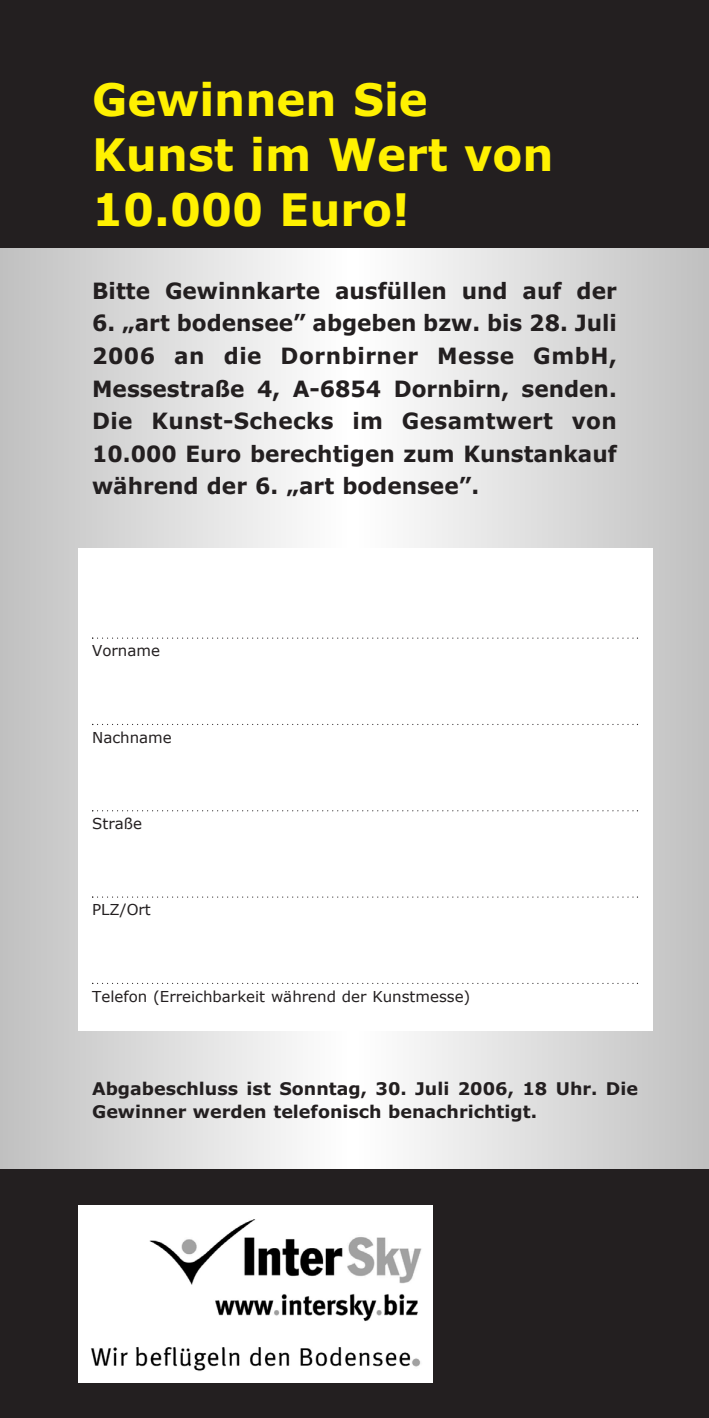
<style>
.page{position:relative;width:709px;height:1418px;background:#fff}
.page>*{position:absolute;margin:0;border:0;box-sizing:border-box;transform-origin:0 0}
.t1{font:700 45px/55px "Verdana";color:#fff101}
.t2{font:700 22.5px/32.5px "Verdana";color:#231f20;text-align:justify;scale:.96 1}
.t3{font:700 17.5px/22.5px "Verdana";color:#231f20}
.t4{font:15px "Verdana";color:#231f20}
</style>
<div class="page">
<div style="left:0;top:0;width:709px;height:248px;background:#231f20"></div>
<div style="left:0;top:1169px;width:709px;height:248px;background:#231f20"></div>
<svg style="left:92px;top:637px;width:546px;height:1px"></svg>
<svg style="left:92px;top:723px;width:546px;height:2px"></svg>
<svg style="left:92px;top:810px;width:546px;height:1px"></svg>
<svg style="left:92px;top:896px;width:546px;height:1px"></svg>
<svg style="left:92px;top:982px;width:546px;height:2px"></svg>
<div style="left:78px;top:1205px;width:354px;height:177px;background:#fff"></div>
<img style="left:91px;top:1219px;width:331px;height:152px">
<h1 class="t1" style="left:92px;top:76px;width:463px">Gewinnen Sie<br>Kunst im Wert von<br>10.000 Euro!</h1>
<p class="t2" style="left:92px;top:276px;width:548px">Bitte Gewinnkarte ausfüllen und auf der</p>
<p class="t2" style="left:92px;top:309px;width:548px">6. „art bodensee” abgeben bzw. bis 28. Juli 2006 an die Dornbirner Messe GmbH, Messestraße 4, A-6854 Dornbirn, senden.<br>Die Kunst-Schecks im Gesamtwert von 10.000 Euro berechtigen zum Kunstankauf während der 6. „art bodensee”.</p>
<p class="t4" style="left:92px;top:641px;width:69px">Vorname</p>
<p class="t4" style="left:92px;top:727px;width:81px">Nachname</p>
<p class="t4" style="left:92px;top:814px;width:51px">Straße</p>
<p class="t4" style="left:92px;top:900px;width:60px">PLZ/Ort</p>
<p class="t4" style="left:92px;top:986px;width:380px">Telefon (Erreichbarkeit während der Kunstmesse)</p>
<p class="t3" style="left:92px;top:1078px;width:547px">Abgabeschluss ist Sonntag, 30. Juli 2006, 18 Uhr. Die<br>Gewinner werden telefonisch benachrichtigt.</p>
</div>
